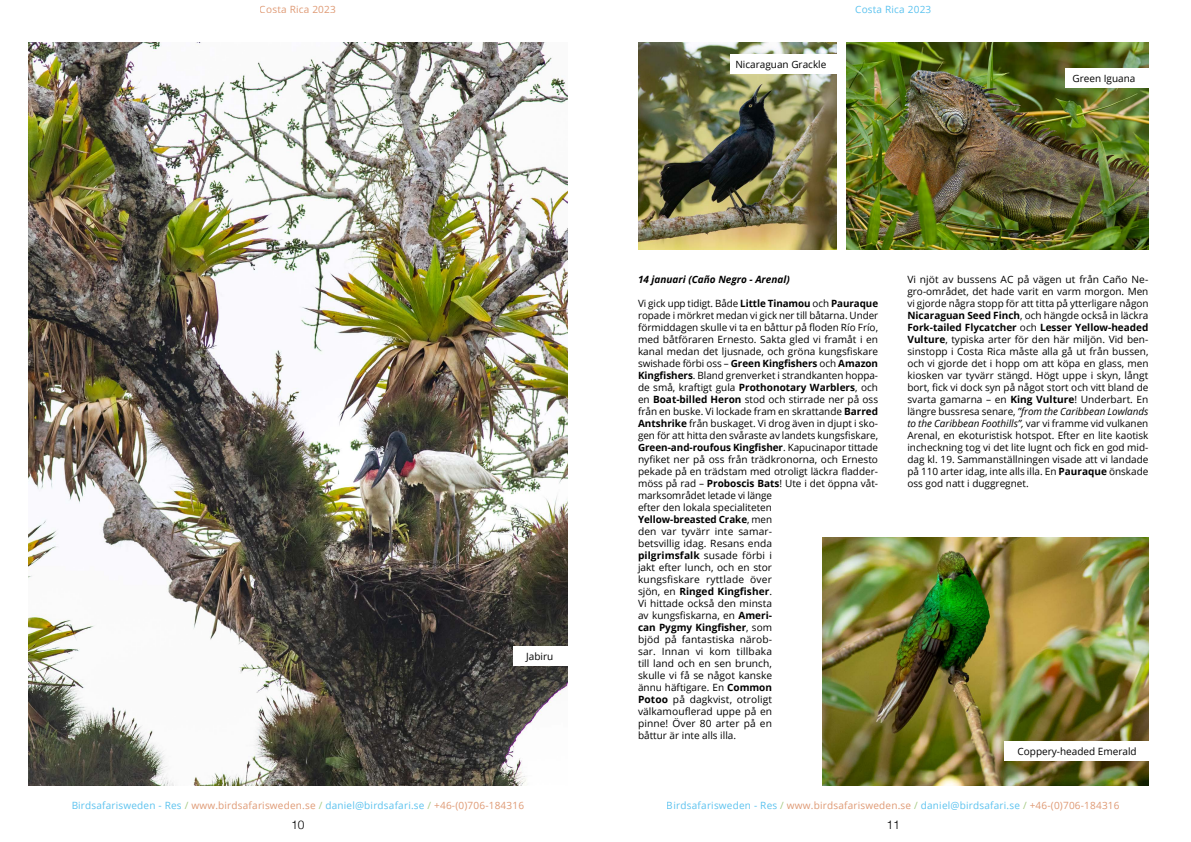
<style>
.page{position:relative;width:1191px;height:842px;background:#fff}
.page>*{position:absolute;margin:0;border:0;box-sizing:border-box;transform-origin:0 0}
.t1{font:300 12px "Helvetica";color:#000}
.t2{font:10px/12px "Open Sans";color:#000}
.t3{font:10px "Open Sans";letter-spacing:.02em;color:#00a1e6}
.t4{font:italic 700 10px "Open Sans";color:#000}
.t5{font:10px "Open Sans";letter-spacing:.02em;color:#cd6228}
.s1{font-weight:700}
.s2{font-style:italic}
.s3{color:#75ae41}
.s4{color:#cd6228}
</style>
<div class="page">
<img style="left:28px;top:43px;width:539px;height:742px">
<img style="left:638px;top:43px;width:198px;height:206px">
<img style="left:822px;top:537px;width:326px;height:248px">
<img style="left:846px;top:43px;width:302px;height:206px">
<div style="left:730px;top:54px;width:111px;height:20px;background:#fff"></div>
<div style="left:1064px;top:68px;width:93px;height:20px;background:#fff"></div>
<div style="left:1004px;top:741px;width:148px;height:20px;background:#fff"></div>
<div style="left:513px;top:646px;width:61px;height:20px;background:#fff"></div>
<p class="t5" style="left:260px;top:2px;width:78px">Costa Rica 2023</p>
<p class="t3" style="left:855px;top:3px;width:78px">Costa Rica 2023</p>
<p class="t2" style="left:526px;top:650px;width:29px">Jabiru</p>
<p class="t2" style="left:735px;top:58px;width:93px">Nicaraguan Grackle</p>
<p class="t2" style="left:1072px;top:72px;width:64px">Green Iguana</p>
<p class="t4" style="left:638px;top:273px;width:153px">14 januari (Caño Negro - Arenal)</p>
<p class="t2" style="left:638px;top:297px;width:242px">Vi gick upp tidigt. Både <span class="s1">Little Tinamou</span> och <span class="s1">Pauraque </span>ropade i mörkret medan vi gick ner till båtarna. Under förmiddagen skulle vi ta en båttur på floden Río Frío, med båtföraren Ernesto. Sakta gled vi framåt i en kanal medan det ljusnade, och gröna kungsfiskare swishade förbi oss – <span class="s1">Green Kingfishers</span> och <span class="s1">Amazon Kingfishers</span>. Bland grenverket i strandkanten hoppa&shy;de små, kraftigt gula <span class="s1">Prothonotary Warblers</span>, och en <span class="s1">Boat-billed Heron</span> stod och stirrade ner på oss från en buske. Vi lockade fram en skrattande <span class="s1">Barred Antshrike</span> från buskaget. Vi drog även in djupt i sko&shy;gen för att hitta den svåraste av landets kungsfiskare, <span class="s1">Green-and-roufous Kingfisher</span>. Kapucinapor tittade nyfiket ner på oss från trädkronorna, och Ernesto pekade på en trädstam med otroligt läckra fladder&shy;möss på rad – <span class="s1">Proboscis Bats</span>! Ute i det öppna våt&shy;marksområdet letade vi länge<br>efter den lokala specialiteten<br><span class="s1">Yellow-breasted Crake</span>, men<br>den var tyvärr inte samar-<br>betsvillig idag. Resans enda<br><span class="s1">pilgrimsfalk</span> susade förbi i<br>jakt efter lunch, och en stor<br>kungsfiskare ryttlade över<br>sjön, en <span class="s1">Ringed Kingfisher</span>.<br>Vi hittade också den minsta<br>av kungsfiskarna, en <span class="s1">Ameri-<br>can Pygmy Kingfisher</span>, som<br>bjöd på fantastiska närob-<br>sar. Innan vi kom tillbaka<br>till land och en sen brunch,<br>skulle vi få se något kanske<br>ännu häftigare. En <span class="s1">Common<br>Potoo</span> på dagkvist, otroligt<br>välkamouflerad uppe på en<br>pinne! Över 80 arter på en<br>båttur är inte alls illa.</p>
<p class="t2" style="left:907px;top:273px;width:243px;text-align:justify">Vi njöt av bussens AC på vägen ut från Caño Ne&shy;gro-området, det hade varit en varm morgon. Men vi gjorde några stopp för att titta på ytterligare någon <span class="s1">Nicaraguan Seed Finch</span>, och hängde också in läckra <span class="s1">Fork-tailed Flycatcher</span> och <span class="s1">Lesser Yellow-headed Vulture</span>, typiska arter för den här miljön. Vid ben&shy;sinstopp i Costa Rica måste alla gå ut från bussen, och vi gjorde det i hopp om att köpa en glass, men kiosken var tyvärr stängd. Högt uppe i skyn, långt bort, fick vi dock syn på något stort och vitt bland de svarta gamarna – en <span class="s1">King Vulture</span>! Underbart. En längre bussresa senare, <span class="s2">”from the Caribbean Lowlands to the Caribbean Foothills”,</span> var vi framme vid vulkanen Arenal, en ekoturistisk hotspot. Efter en lite kaotisk incheckning tog vi det lite lugnt och fick en god mid&shy;dag kl. 19. Sammanställningen visade att vi landade på 110 arter idag, inte alls illa. En <span class="s1">Pauraque</span> önskade oss god natt i duggregnet.</p>
<p class="t2" style="left:1017px;top:745px;width:121px">Coppery-headed Emerald</p>
<p class="t3" style="left:71px;top:798px;width:454px">Birdsafarisweden - Res <span class="s3">/</span> <span class="s4">www.birdsafarisweden.se</span> <span class="s3">/</span> daniel@birdsafari.se <span class="s3">/</span> <span class="s4">+46-(0)706-184316</span></p>
<p class="t3" style="left:667px;top:798px;width:454px">Birdsafarisweden - Res <span class="s3">/</span> <span class="s4">www.birdsafarisweden.se</span> <span class="s3">/</span> daniel@birdsafari.se <span class="s3">/</span> <span class="s4">+46-(0)706-184316</span></p>
<p class="t1" style="left:291px;top:815px;width:15px">10</p>
<p class="t1" style="left:886px;top:815px;width:15px">11</p>
</div>
